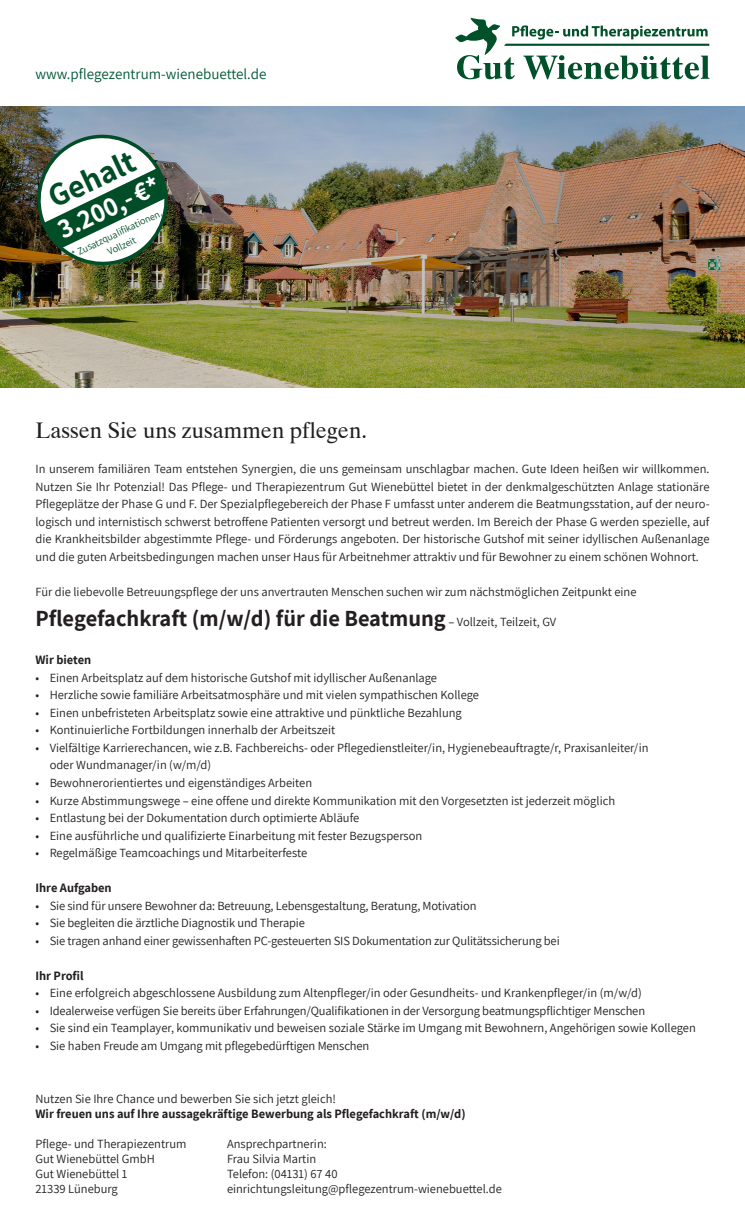
<style>
.page{position:relative;width:745px;height:1230px;background:#fff}
.page>*{position:absolute;margin:0;border:0;box-sizing:border-box;transform-origin:0 0}
.t1{font:700 31.75px "Assistant";color:#004d28}
.t2{font:700 26.75px "Assistant";color:#fff}
.t3{font:700 22.5px "Assistant";color:#231f20}
.t4{font:22.5px "Dutch 801 BT";color:#231f20}
.t5{font:15px "Assistant";color:#005836}
.t6{font:12.5px/17.5px "Assistant";color:#231f20;text-align:justify}
.t7{font:700 12.5px "Assistant";color:#231f20}
.t8{font:10px "Assistant";color:#004d28}
.s1{font-weight:400;font-size:12.5px}
</style>
<div class="page">
<img style="left:0;top:106px;width:744px;height:282px">
<svg style="left:455px;top:18px;width:254px;height:61px"></svg>
<img style="left:30px;top:127px;width:145px;height:145px">
<p class="t5" style="left:35px;top:64px;width:232px">www.pflegezentrum-wienebuettel.de</p>
<p class="t1" style="left:41px;top:179px;width:94px;rotate:-25deg">Gehalt</p>
<p class="t2" style="left:51px;top:214px;width:111px;rotate:-25deg">3.200,-€*</p>
<p class="t8" style="left:70px;top:249px;width:100px;rotate:-26deg">* Zusatzqualifi kationen,</p>
<p class="t8" style="left:105px;top:246px;width:32px;rotate:-26deg">Vollzeit</p>
<p class="t4" style="left:35px;top:416px;width:333px">Lassen Sie uns zusammen pflegen.</p>
<p class="t6" style="left:35px;top:460px;width:675px">In unserem familiären Team entstehen Synergien, die uns gemeinsam unschlagbar machen. Gute Ideen heißen wir willkommen.<br>Nutzen Sie Ihr Potenzial! Das Pflege- und Therapiezentrum Gut Wienebüttel bietet in der denkmalgeschützten Anlage stationäre Pflegeplätze der Phase G und F. Der Spezialpflegebereich der Phase F umfasst unter anderem die Beatmungsstation, auf der neuro&shy;logisch und internistisch schwerst betroffene Patienten versorgt und betreut werden. Im Bereich der Phase G werden spezielle, auf die Krankheitsbilder abgestimmte Pflege- und Förderungs angeboten. Der historische Gutshof mit seiner idyllischen Außenanlage und die guten Arbeitsbedingungen machen unser Haus für Arbeitnehmer attraktiv und für Bewohner zu einem schönen Wohnort.</p>
<p class="t6" style="left:35px;top:582px;width:602px">Für die liebevolle Betreuungspflege der uns anvertrauten Menschen suchen wir zum nächstmöglichen Zeitpunkt eine</p>
<p class="t3" style="left:35px;top:603px;width:522px">Pflegefachkraft (m/w/d) für die Beatmung <span class="s1">– Vollzeit, Teilzeit, GV</span></p>
<p class="t7" style="left:35px;top:651px;width:57px">Wir bieten</p>
<p class="t6" style="left:35px;top:668px;width:403px">• Einen Arbeitsplatz auf dem historische Gutshof mit idyllischer Außenanlage</p>
<p class="t6" style="left:35px;top:686px;width:445px">• Herzliche sowie familiäre Arbeitsatmosphäre und mit vielen sympathischen Kollege</p>
<p class="t6" style="left:35px;top:703px;width:427px">• Einen unbefristeten Arbeitsplatz sowie eine attraktive und pünktliche Bezahlung</p>
<p class="t6" style="left:35px;top:721px;width:301px">• Kontinuierliche Fortbildungen innerhalb der Arbeitszeit</p>
<p class="t6" style="left:50px;top:738px;width:600px;text-indent:-14px">• Vielfältige Karrierechancen, wie z.B. Fachbereichs- oder Pflegedienstleiter/in, Hygienebeauftragte/r, Praxisanleiter/in oder Wundmanager/in (w/m/d)</p>
<p class="t6" style="left:35px;top:773px;width:278px">• Bewohnerorientiertes und eigenständiges Arbeiten</p>
<p class="t6" style="left:35px;top:791px;width:580px">• Kurze Abstimmungswege – eine offene und direkte Kommunikation mit den Vorgesetzten ist jederzeit möglich</p>
<p class="t6" style="left:35px;top:808px;width:325px">• Entlastung bei der Dokumentation durch optimierte Abläufe</p>
<p class="t6" style="left:35px;top:826px;width:388px">• Eine ausführliche und qualifizierte Einarbeitung mit fester Bezugsperson</p>
<p class="t6" style="left:35px;top:843px;width:273px">• Regelmäßige Teamcoachings und Mitarbeiterfeste</p>
<p class="t7" style="left:35px;top:879px;width:78px">Ihre Aufgaben</p>
<p class="t6" style="left:35px;top:896px;width:442px">• Sie sind für unsere Bewohner da: Betreuung, Lebensgestaltung, Beratung, Motivation</p>
<p class="t6" style="left:35px;top:913px;width:271px">• Sie begleiten die ärztliche Diagnostik und Therapie</p>
<p class="t6" style="left:35px;top:931px;width:525px">• Sie tragen anhand einer gewissenhaften PC-gesteuerten SIS Dokumentation zur Qulitätssicherung bei</p>
<p class="t7" style="left:35px;top:966px;width:50px">Ihr Profil</p>
<p class="t6" style="left:35px;top:983px;width:607px">• Eine erfolgreich abgeschlossene Ausbildung zum Altenpfleger/in oder Gesundheits- und Krankenpfleger/in (m/w/d)</p>
<p class="t6" style="left:35px;top:1001px;width:610px">• Idealerweise verfügen Sie bereits über Erfahrungen/Qualifikationen in der Versorgung beatmungspflichtiger Menschen</p>
<p class="t6" style="left:35px;top:1018px;width:661px">• Sie sind ein Teamplayer, kommunikativ und beweisen soziale Stärke im Umgang mit Bewohnern, Angehörigen sowie Kollegen</p>
<p class="t6" style="left:35px;top:1036px;width:335px">• Sie haben Freude am Umgang mit pflegebedürftigen Menschen</p>
<p class="t6" style="left:35px;top:1089px;width:302px">Nutzen Sie Ihre Chance und bewerben Sie sich jetzt gleich!</p>
<p class="t7" style="left:35px;top:1104px;width:431px">Wir freuen uns auf Ihre aussagekräftige Bewerbung als Pflegefachkraft (m/w/d)</p>
<p class="t6" style="left:35px;top:1134px;width:152px">Pflege- und Therapiezentrum</p>
<p class="t6" style="left:35px;top:1149px;width:121px">Gut Wienebüttel GmbH</p>
<p class="t6" style="left:35px;top:1164px;width:93px">Gut Wienebüttel 1</p>
<p class="t6" style="left:35px;top:1179px;width:84px">21339 Lüneburg</p>
<p class="t6" style="left:227px;top:1134px;width:101px">Ansprechpartnerin:</p>
<p class="t6" style="left:227px;top:1149px;width:91px">Frau Silvia Martin</p>
<p class="t6" style="left:227px;top:1164px;width:112px">Telefon: (04131) 67 40</p>
<p class="t6" style="left:227px;top:1179px;width:276px">einrichtungsleitung@pflegezentrum-wienebuettel.de</p>
</div>
